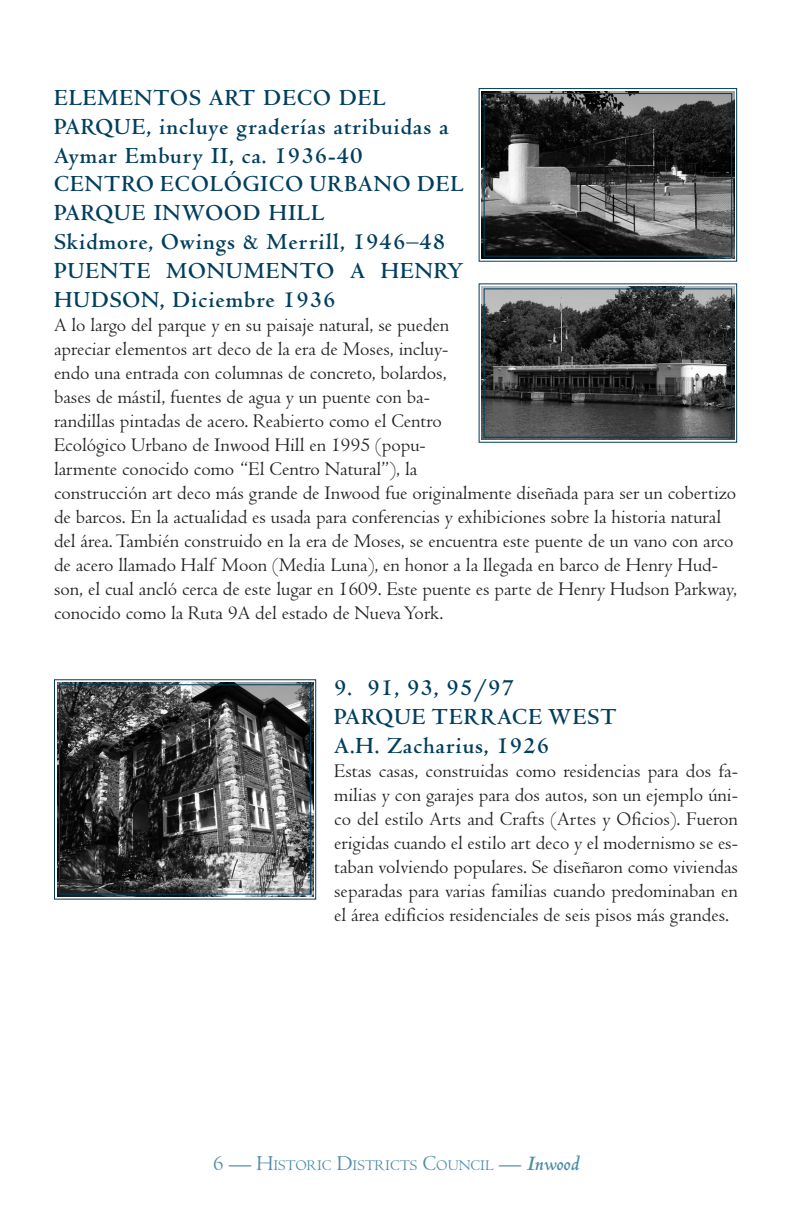
<style>
.page{position:relative;width:792px;height:1224px;background:#fff}
.page>*{position:absolute;margin:0;border:0;box-sizing:border-box;transform-origin:0 0}
.Text{font:700 24px/28.8px "Centaur";letter-spacing:.04em;color:#003e5e}
.Text-2{font:20px/24px "Centaur";color:#231f20}
.t1{font:15.4px "Centaur";color:#4d8ba8}
.s1{font-size:22px}
.s2{font-weight:700;font-style:italic;font-size:22px}
</style>
<div class="page">
<svg style="left:54px;top:679px;width:263px;height:221px;background:#505354"></svg>
<div style="left:59px;top:684px;width:252px;height:211px;border:1px solid #003e5e"></div>
<svg style="left:478px;top:88px;width:260px;height:174px;background:#4b4d4d"></svg>
<div style="left:484px;top:93px;width:248px;height:164px;border:1px solid #003e5e"></div>
<svg style="left:478px;top:283px;width:260px;height:160px;background:#4c4e4f"></svg>
<div style="left:484px;top:288px;width:248px;height:150px;border:1px solid #003e5e"></div>
<p class="Text" style="left:54px;top:84px;width:396px">ELEMENTOS ART DECO DEL<br>PARQUE, incluye graderías atribuidas a<br>Aymar Embury II, ca. 1936-40</p>
<p class="Text" style="left:54px;top:170px;width:411px">CENTRO ECOLÓGICO URBANO DEL<br>PARQUE INWOOD HILL</p>
<p class="Text" style="left:54px;top:228px;width:393px">Skidmore, Owings &amp; Merrill, 1946–48</p>
<p class="Text" style="left:54px;top:257px;width:411px">PUENTE MONUMENTO A HENRY<br>HUDSON, Diciembre 1936</p>
<p class="Text-2" style="left:54px;top:313px;width:685px">A lo largo del parque y en su paisaje natural, se pueden<br>apreciar elementos art deco de la era de Moses, incluy-<br>endo una entrada con columnas de concreto, bolardos,<br>bases de mástil, fuentes de agua y un puente con ba-<br>randillas pintadas de acero. Reabierto como el Centro<br>Ecológico Urbano de Inwood Hill en 1995 (popu-<br>larmente conocido como “El Centro Natural”), la<br>construcción art deco más grande de Inwood fue originalmente diseñada para ser un cobertizo de barcos. En la actualidad es usada para conferencias y exhibiciones sobre la historia natural del área. También construido en la era de Moses, se encuentra este puente de un vano con arco de acero llamado Half Moon (Media Luna), en honor a la llegada en barco de Henry Hud&shy;son, el cual ancló cerca de este lugar en 1609. Este puente es parte de Henry Hudson Parkway, conocido como la Ruta 9A del estado de Nueva York.</p>
<p class="Text" style="left:334px;top:674px;width:181px">9. 91, 93, 95/97</p>
<p class="Text" style="left:334px;top:703px;width:284px">PARQUE TERRACE WEST</p>
<p class="Text" style="left:334px;top:732px;width:217px">A.H. Zacharius, 1926</p>
<p class="Text-2" style="left:334px;top:759px;width:405px;text-align:justify">Estas casas, construidas como residencias para dos fa&shy;milias y con garajes para dos autos, son un ejemplo úni&shy;co del estilo Arts and Crafts (Artes y Oficios). Fueron erigidas cuando el estilo art deco y el modernismo se es&shy;taban volviendo populares. Se diseñaron como viviendas separadas para varias familias cuando predominaban en el área edificios residenciales de seis pisos más grandes.</p>
<p class="t1" style="left:213px;top:1157px;width:368px"><span class="s1">6 — H</span>ISTORIC <span class="s1">D</span>ISTRICTS <span class="s1">C</span>OUNCIL <span class="s1">—</span> <span class="s2">Inwood</span></p>
</div>
